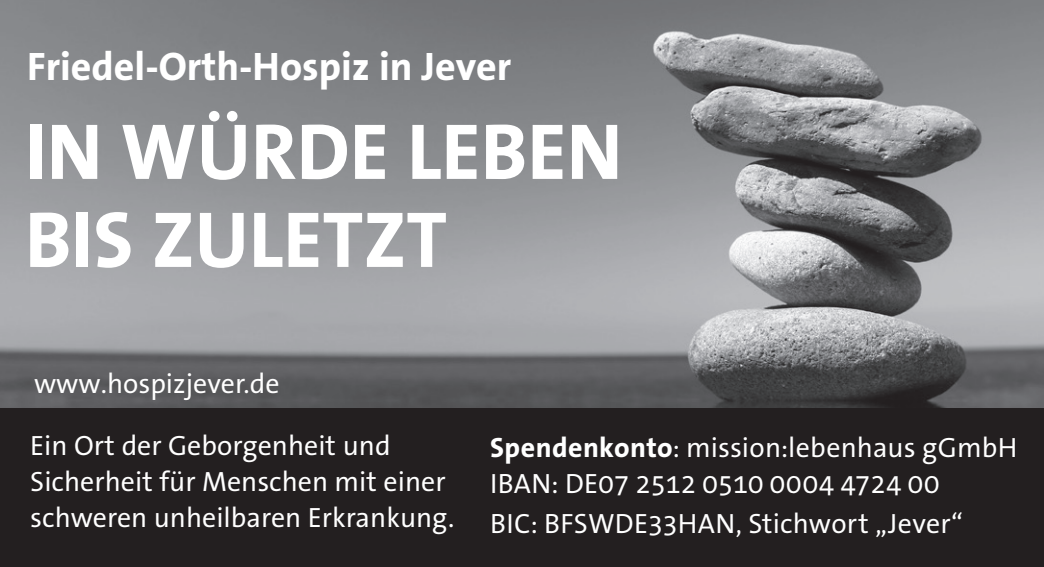
<style>
.page{position:relative;width:1044px;height:567px;background:#fff}
.page>*{position:absolute;margin:0;border:0;box-sizing:border-box;transform-origin:0 0}
.t1{font:700 80px/88px "The Sans Office";color:#fff}
.t2{font:700 40px "The Sans Office";color:#fff}
.t3{font:28px/36px "The Sans Office";color:#fff}
.s1{font-weight:700}
</style>
<div class="page">
<img style="left:0;top:0;width:1043px;height:409px">
<div style="left:0;top:409px;width:1043px;height:158px;background:#231f20"></div>
<h2 class="t2" style="left:27px;top:45px;width:485px">Friedel-Orth-Hospiz in Jever</h2>
<h1 class="t1" style="left:25px;top:110px;width:546px">IN WÜRDE Leben bis zuletzt</h1>
<p class="t3" style="left:34px;top:367px;width:247px">www.hospizjever.de</p>
<p class="t3" style="left:30px;top:429px;width:425px">Ein Ort der Geborgenheit und<br>Sicherheit für Menschen mit einer schweren unheilbaren Erkrankung.</p>
<p class="t3" style="left:490px;top:430px;width:528px"><span class="s1">Spendenkonto</span>: mission:lebenhaus gGmbH<br>IBAN: DE07 2512 0510 0004 4724 00</p>
<p class="t3" style="left:490px;top:506px;width:474px">BIC: BFSWDE33HAN, Stichwort „Jever“</p>
</div>
